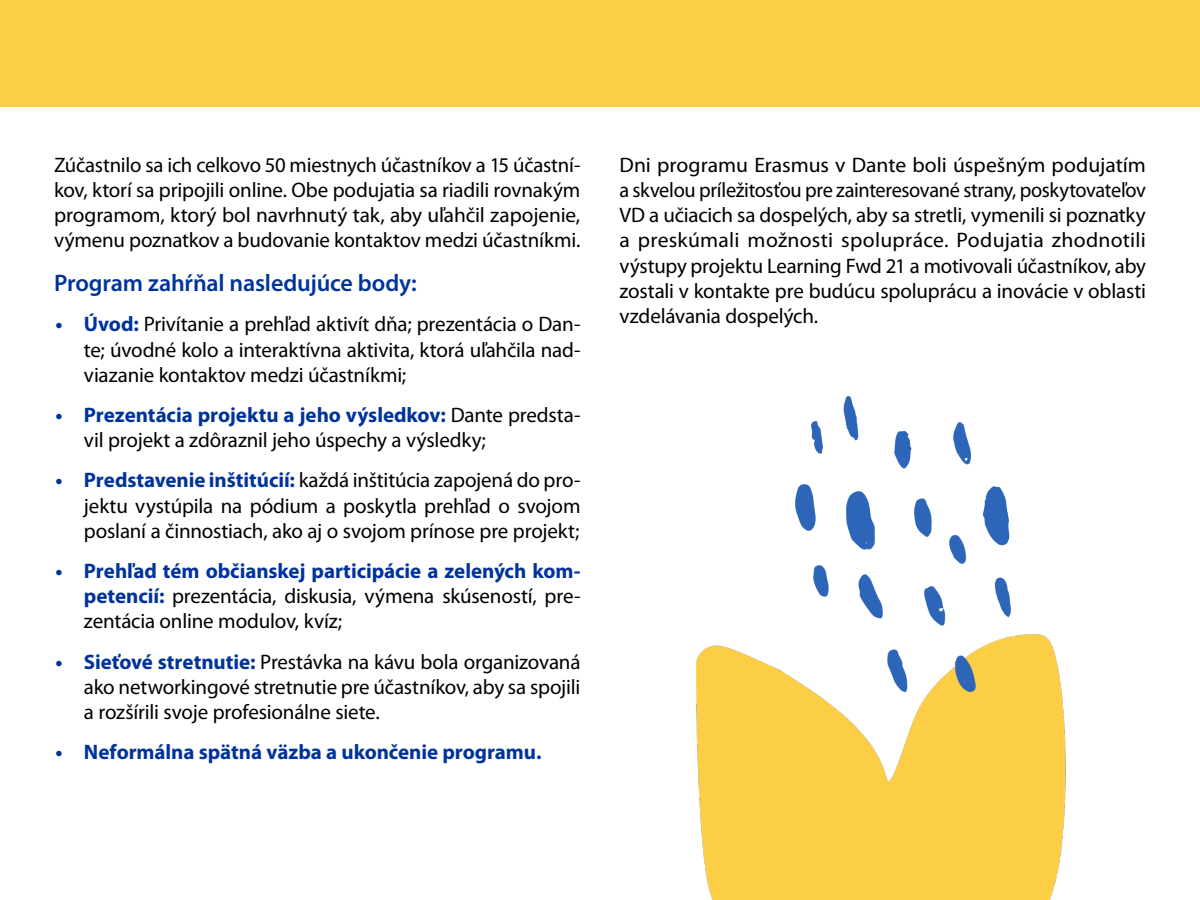
<style>
.page{position:relative;width:1200px;height:900px;background:#fff}
.page>*{position:absolute;margin:0;border:0;box-sizing:border-box;transform-origin:0 0}
.t1{font:600 24px "Myriad Pro";letter-spacing:-.01em;color:#039}
.t2{font:21px/25.2px "Myriad Pro";letter-spacing:-.01em;color:#000;text-align:justify}
.t3{font:700 21px "Myriad Pro";letter-spacing:-.005em;color:#039}
.s1{font-weight:700;color:#039}
</style>
<div class="page">
<div style="left:0;top:0;width:1200px;height:106px;background:#fbce45"></div>
<img style="left:697px;top:634px;width:369px;height:266px">
<img style="left:795px;top:396px;width:216px;height:296px">
<p class="t2" style="left:54px;top:152px;width:528px">Zúčastnilo sa ich celkovo 50 miestnych účastníkov a 15 účastní&shy;kov, ktorí sa pripojili online. Obe podujatia sa riadili rovnakým programom, ktorý bol navrhnutý tak, aby uľahčil zapojenie, výmenu poznatkov a budovanie kontaktov medzi účastníkmi.</p>
<p class="t1" style="left:54px;top:268px;width:364px">Program zahŕňal nasledujúce body:</p>
<p class="t2" style="left:84px;top:311px;width:498px;text-indent:-28px"><span class="s1">• Úvod:</span> Privítanie a prehľad aktivít dňa; prezentácia o Dan&shy;te; úvodné kolo a interaktívna aktivita, ktorá uľahčila nad&shy;viazanie kontaktov medzi účastníkmi;</p>
<p class="t2" style="left:84px;top:402px;width:498px;text-indent:-28px"><span class="s1">• Prezentácia projektu a jeho výsledkov:</span> Dante predsta&shy;vil projekt a zdôraznil jeho úspechy a výsledky;</p>
<p class="t2" style="left:84px;top:467px;width:498px;text-indent:-28px"><span class="s1">• Predstavenie inštitúcií:</span> každá inštitúcia zapojená do pro&shy;jektu vystúpila na pódium a poskytla prehľad o svojom poslaní a činnostiach, ako aj o svojom prínose pre projekt;</p>
<p class="t2" style="left:84px;top:558px;width:498px;text-indent:-28px"><span class="s1">• Prehľad tém občianskej participácie a zelených kom&shy;petencií:</span> prezentácia, diskusia, výmena skúseností, pre&shy;zentácia online modulov, kvíz;</p>
<p class="t2" style="left:84px;top:649px;width:498px;text-indent:-28px"><span class="s1">• Sieťové stretnutie:</span> Prestávka na kávu bola organizovaná ako networkingové stretnutie pre účastníkov, aby sa spojili a rozšírili svoje profesionálne siete.</p>
<p class="t3" style="left:55px;top:738px;width:487px">• Neformálna spätná väzba a ukončenie programu.</p>
<p class="t2" style="left:620px;top:152px;width:528px">Dni programu Erasmus v Dante boli úspešným podujatím a skvelou príležitosťou pre zainteresované strany, poskytovateľov VD a učiacich sa dospelých, aby sa stretli, vymenili si poznatky a preskúmali možnosti spolupráce. Podujatia zhodnotili výstupy projektu Learning Fwd 21 a motivovali účastníkov, aby zostali v kontakte pre budúcu spoluprácu a inovácie v oblasti vzdelávania dospelých.</p>
</div>
